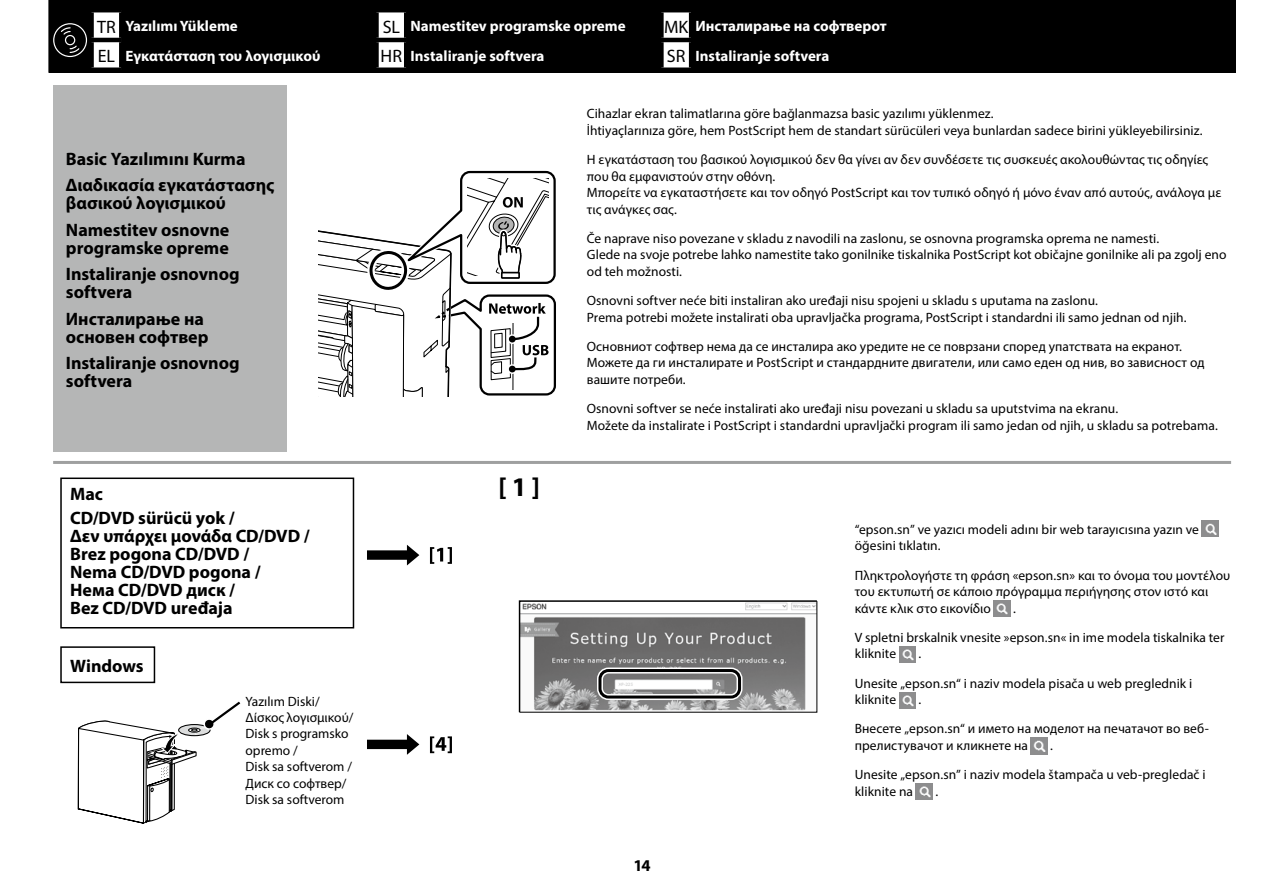
<style>
.page{position:relative;width:1263px;height:893px;background:#fff}
.page>*{position:absolute;margin:0;border:0;box-sizing:border-box;transform-origin:0 0}
.t1{font:700 27px "Myriad Pro";color:#000}
.t2{font:700 18px/26.5px "Myriad Pro";color:#000}
.t3{font:700 16.5px "Myriad Pro";color:#000}
.t4{font:700 15px/29.7px "Myriad Pro";color:#fff}
.t5{font:13.5px/16.5px "Myriad Pro";color:#000}
.s1{font-weight:400;font-size:18px;color:#000}
</style>
<div class="page">
<div style="left:49px;top:0;width:1186px;height:72px;background:#000"></div>
<hr style="left:53px;top:461px;width:1178px;height:3px;background:#9fa0a0">
<svg style="left:94px;top:12px;width:267px;height:55px;background:#171717"></svg>
<div style="left:89px;top:12px;width:5px;height:26px;background:#000"></div>
<div style="left:89px;top:42px;width:5px;height:25px;background:#000"></div>
<hr style="left:89px;top:8px;width:32px;height:4px;background:#000">
<hr style="left:89px;top:38px;width:32px;height:4px;background:#000">
<div style="left:89px;top:67px;width:32px;height:5px;background:#000"></div>
<hr style="left:121px;top:8px;width:245px;height:4px;background:#000">
<div style="left:119px;top:12px;width:5px;height:26px;background:#000"></div>
<div style="left:361px;top:12px;width:5px;height:26px;background:#000"></div>
<hr style="left:121px;top:38px;width:245px;height:4px;background:#000">
<div style="left:119px;top:42px;width:5px;height:25px;background:#000"></div>
<div style="left:361px;top:42px;width:5px;height:25px;background:#000"></div>
<div style="left:121px;top:67px;width:245px;height:5px;background:#000"></div>
<svg style="left:379px;top:12px;width:267px;height:55px;background:#171717"></svg>
<div style="left:374px;top:12px;width:5px;height:26px;background:#000"></div>
<div style="left:374px;top:42px;width:5px;height:25px;background:#000"></div>
<hr style="left:374px;top:38px;width:32px;height:4px;background:#000">
<hr style="left:374px;top:8px;width:32px;height:4px;background:#000">
<div style="left:374px;top:67px;width:32px;height:5px;background:#000"></div>
<hr style="left:406px;top:8px;width:245px;height:4px;background:#000">
<hr style="left:404px;top:12px;width:4px;height:26px;background:#000">
<div style="left:646px;top:12px;width:5px;height:26px;background:#000"></div>
<hr style="left:406px;top:38px;width:245px;height:4px;background:#000">
<hr style="left:404px;top:42px;width:4px;height:25px;background:#000">
<div style="left:646px;top:42px;width:5px;height:25px;background:#000"></div>
<div style="left:406px;top:67px;width:245px;height:5px;background:#000"></div>
<svg style="left:664px;top:12px;width:267px;height:55px;background:#171717"></svg>
<div style="left:659px;top:12px;width:5px;height:26px;background:#000"></div>
<div style="left:659px;top:42px;width:5px;height:25px;background:#000"></div>
<hr style="left:659px;top:38px;width:32px;height:4px;background:#000">
<hr style="left:659px;top:8px;width:32px;height:4px;background:#000">
<div style="left:659px;top:67px;width:32px;height:5px;background:#000"></div>
<hr style="left:691px;top:8px;width:245px;height:4px;background:#000">
<hr style="left:689px;top:12px;width:4px;height:26px;background:#000">
<div style="left:931px;top:12px;width:5px;height:26px;background:#000"></div>
<hr style="left:691px;top:38px;width:245px;height:4px;background:#000">
<hr style="left:689px;top:42px;width:4px;height:25px;background:#000">
<div style="left:931px;top:42px;width:5px;height:25px;background:#000"></div>
<div style="left:691px;top:67px;width:245px;height:5px;background:#000"></div>
<div style="left:53px;top:85px;width:234px;height:367px;background:#b5b6b6"></div>
<img style="left:1202px;top:521px;width:16px;height:16px">
<img style="left:993px;top:601px;width:17px;height:16px">
<img style="left:899px;top:646px;width:16px;height:17px">
<img style="left:899px;top:692px;width:16px;height:16px">
<img style="left:1031px;top:738px;width:16px;height:16px">
<img style="left:916px;top:784px;width:16px;height:16px">
<svg style="left:367px;top:545px;width:52px;height:20px"></svg>
<svg style="left:430px;top:547px;width:22px;height:17px"></svg>
<svg style="left:367px;top:734px;width:52px;height:21px"></svg>
<svg style="left:430px;top:736px;width:22px;height:17px"></svg>
<div style="left:54px;top:24px;width:32px;height:32px;background:#000;border-radius:50%"></div>
<div style="left:53px;top:23px;width:34px;height:34px;border:1px solid #fff;border-radius:50%"></div>
<div style="left:65px;top:35px;width:10px;height:10px;border:1px solid #fff;border-radius:50%"></div>
<svg style="left:60px;top:27px;width:11px;height:9px"></svg>
<svg style="left:69px;top:44px;width:12px;height:10px"></svg>
<svg style="left:519px;top:600px;width:298px;height:113px"></svg>
<div style="left:597px;top:667px;width:145px;height:33px;border:6px solid #fff;border-radius:9px"></div>
<div style="left:598px;top:669px;width:143px;height:29px;border:3px solid #000;border-radius:9px"></div>
<div style="left:60px;top:477px;width:294px;height:151px;border:2px solid #000"></div>
<div style="left:60px;top:646px;width:95px;height:37px;border:2px solid #000"></div>
<svg style="left:78px;top:701px;width:163px;height:123px"></svg>
<svg style="left:319px;top:170px;width:237px;height:227px"></svg>
<div style="left:509px;top:366px;width:7px;height:6px;background:#000;border-radius:50%"></div>
<p class="t4" style="left:97px;top:11px;width:225px"><span class="s1">TR</span> Yazılımı Yükleme<br><span class="s1">EL</span> Εγκατάσταση του λογισμικού</p>
<p class="t4" style="left:381px;top:11px;width:247px"><span class="s1">SL</span> Namestitev programske opreme<br><span class="s1">HR</span> Instaliranje softvera</p>
<p class="t4" style="left:664px;top:11px;width:224px"><span class="s1">MK</span> Инсталирање на софтверот<br><span class="s1">SR</span> Instaliranje softvera</p>
<h2 class="t2" style="left:66px;top:145px;width:210px">Basic Yazılımını Kurma<br>Διαδικασία εγκατάστασης</h2>
<h2 class="t2" style="left:66px;top:189px;width:165px">βασικού λογισμικού<br>Namestitev osnovne</h2>
<h2 class="t2" style="left:66px;top:234px;width:175px">programske opreme<br>Instaliranje osnovnog</h2>
<h2 class="t2" style="left:66px;top:278px;width:140px">softvera<br>Инсталирање на</h2>
<h2 class="t2" style="left:66px;top:323px;width:175px">основен софтвер<br>Instaliranje osnovnog</h2>
<h2 class="t2" style="left:66px;top:367px;width:68px">softvera</h2>
<h2 class="t2" style="left:70px;top:480px;width:34px">Mac</h2>
<h2 class="t2" style="left:70px;top:508px;width:241px;line-height:18px">CD/DVD sürücü yok /<br>Δεν υπάρχει μονάδα CD/DVD /<br>Brez pogona CD/DVD /<br>Nema CD/DVD pogona /<br>Нема CD/DVD диск /<br>Bez CD/DVD uređaja</h2>
<h2 class="t2" style="left:70px;top:652px;width:75px">Windows</h2>
<p class="t5" style="left:246px;top:692px;width:109px">Yazılım Diski/<br>Δίσκος λογισμικού/<br>Disk s programsko opremo /<br>Disk sa softverom /<br>Диск со софтвер/<br>Disk sa softverom</p>
<h1 class="t1" style="left:499px;top:469px;width:43px">[ 1 ]</h1>
<p class="t5" style="left:587px;top:105px;width:617px">Cihazlar ekran talimatlarına göre bağlanmazsa basic yazılımı yüklenmez.<br>İhtiyaçlarınıza göre, hem PostScript hem de standart sürücüleri veya bunlardan sadece birini yükleyebilirsiniz.</p>
<p class="t5" style="left:587px;top:151px;width:636px">Η εγκατάσταση του βασικού λογισμικού δεν θα γίνει αν δεν συνδέσετε τις συσκευές ακολουθώντας τις οδηγίες που θα εμφανιστούν στην οθόνη.<br>Μπορείτε να εγκαταστήσετε και τον οδηγό PostScript και τον τυπικό οδηγό ή μόνο έναν από αυτούς, ανάλογα με τις ανάγκες σας.</p>
<p class="t5" style="left:587px;top:230px;width:641px">Če naprave niso povezane v skladu z navodili na zaslonu, se osnovna programska oprema ne namesti.<br>Glede na svoje potrebe lahko namestite tako gonilnike tiskalnika PostScript kot običajne gonilnike ali pa zgolj eno od teh možnosti.</p>
<p class="t5" style="left:587px;top:292px;width:601px">Osnovni softver neće biti instaliran ako uređaji nisu spojeni u skladu s uputama na zaslonu.<br>Prema potrebi možete instalirati oba upravljačka programa, PostScript i standardni ili samo jednan od njih.</p>
<p class="t5" style="left:587px;top:338px;width:619px">Основниот софтвер нема да се инсталира ако уредите не се поврзани според упатствата на екранот.<br>Можете да ги инсталирате и PostScript и стандардните двигатели, или само еден од нив, во зависност од вашите потреби.</p>
<p class="t5" style="left:587px;top:400px;width:632px">Osnovni softver se neće instalirati ako uređaji nisu povezani u skladu sa uputstvima na ekranu.<br>Možete da instalirate i PostScript i standardni upravljački program ili samo jedan od njih, u skladu sa potrebama.</p>
<p class="t3" style="left:633px;top:854px;width:19px">14</p>
<p class="t5" style="left:855px;top:521px;width:346px">“epson.sn” ve yazıcı modeli adını bir web tarayıcısına yazın ve öğesini tıklatın.</p>
<p class="t5" style="left:855px;top:567px;width:377px">Πληκτρολογήστε τη φράση «epson.sn» και το όνομα του μοντέλου του εκτυπωτή σε κάποιο πρόγραμμα περιήγησης στον ιστό και κάντε κλικ στο εικονίδιο</p>
<p class="t5" style="left:855px;top:593px;width:371px;line-height:29.2px;text-indent:158px">.<br>V spletni brskalnik vnesite »epson.sn« in ime modela tiskalnika ter</p>
<p class="t5" style="left:855px;top:645px;width:43px">kliknite</p>
<p class="t5" style="left:855px;top:639px;width:339px;line-height:29.2px;text-indent:64px">.<br>Unesite „epson.sn“ i naziv modela pisača u web preglednik i</p>
<p class="t5" style="left:855px;top:691px;width:43px">kliknite</p>
<p class="t5" style="left:855px;top:685px;width:356px;line-height:29.2px;text-indent:64px">.<br>Внесете „epson.sn“ и името на моделот на печатачот во веб-</p>
<p class="t5" style="left:855px;top:737px;width:175px">прелистувачот и кликнете на</p>
<p class="t5" style="left:855px;top:730px;width:352px;line-height:29.2px;text-indent:195px">.<br>Unesite „epson.sn” i naziv modela štampača u veb-pregledač i</p>
<p class="t5" style="left:855px;top:783px;width:60px">kliknite na</p>
<p class="t5" style="left:935px;top:783px;width:4px">.</p>
</div>
